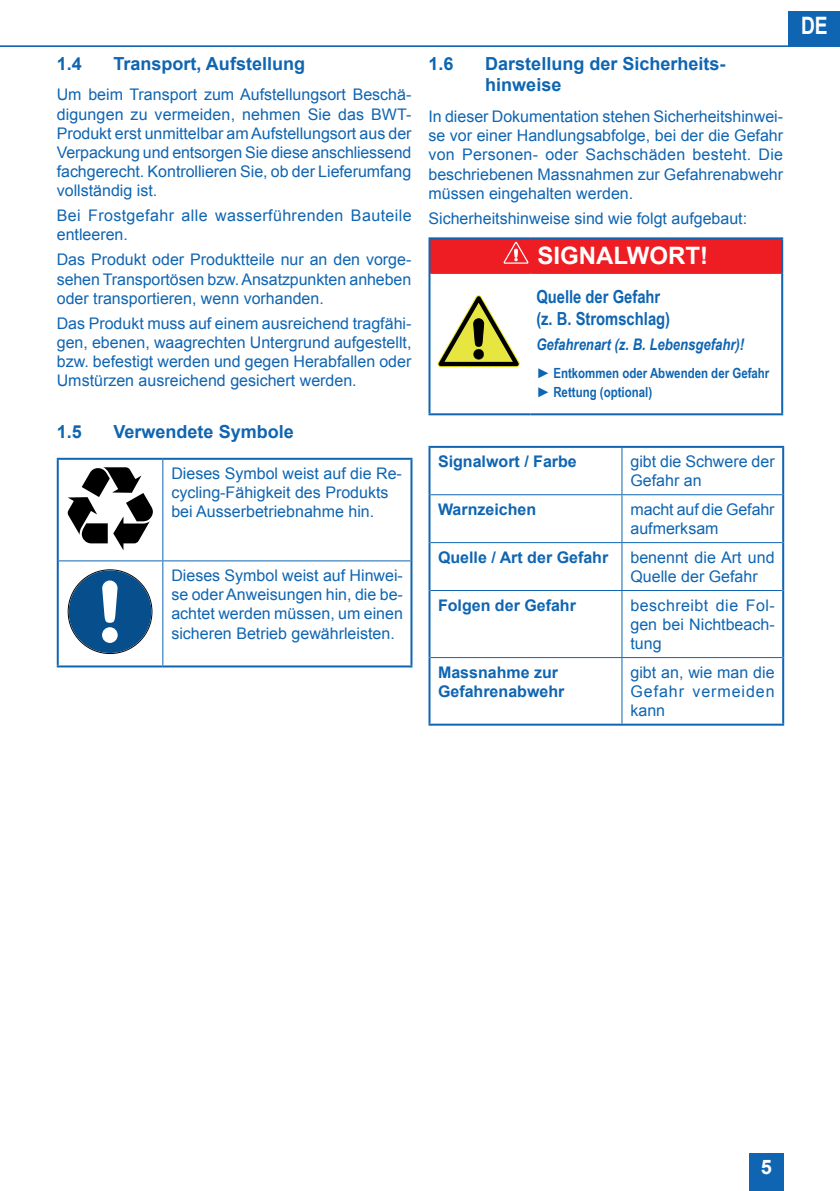
<style>
.page{position:relative;width:840px;height:1191px;background:#fff}
.page>*{position:absolute;margin:0;border:0;box-sizing:border-box;transform-origin:0 0}
.t1{font:700 24px "Arial";color:#fff}
.t2{font:700 24px "Arial";color:#fff;scale:.8 1}
.t3{font:700 20px "Arial";color:#fff}
.t4{font:700 18px/21.6px "Arial";color:#0f65b2}
.t5{font:700 18px/21.6px "Arial Narrow";color:#0f65b2}
.t6{font:16px/19.2px "Arial";color:#0f65b2;text-align:justify}
.t7{font:700 16px/19.2px "Arial";color:#0f65b2}
.t8{font:16px/19.2px "Arial";letter-spacing:.025em;color:#0f65b2}
.t9{font:italic 700 16px "Arial Narrow";color:#0f65b2}
.t10{font:700 14px/19.6px "Arial Narrow";color:#0f65b2}
.s1{font-family:"Arial";font-weight:400}
</style>
<div class="page">
<hr style="left:0;top:45px;width:839px;height:2px;background:#0f65b2">
<div style="left:788px;top:11px;width:51px;height:34px;background:#0f65b2"></div>
<div style="left:748px;top:1153px;width:35px;height:38px;background:#0f65b2"></div>
<hr style="left:57px;top:458px;width:106px;height:2px;background:#0f65b2">
<hr style="left:57px;top:460px;width:2px;height:101px;background:#0f65b2">
<hr style="left:163px;top:458px;width:249px;height:2px;background:#0f65b2">
<hr style="left:410px;top:460px;width:2px;height:101px;background:#0f65b2">
<hr style="left:57px;top:561px;width:2px;height:104px;background:#0f65b2">
<hr style="left:410px;top:561px;width:2px;height:104px;background:#0f65b2">
<hr style="left:57px;top:665px;width:106px;height:2px;background:#0f65b2">
<hr style="left:163px;top:665px;width:249px;height:2px;background:#0f65b2">
<hr style="left:162px;top:460px;width:1px;height:100px;background:#0f65b2">
<hr style="left:59px;top:560px;width:104px;height:1px;background:#0f65b2">
<hr style="left:163px;top:560px;width:247px;height:1px;background:#0f65b2">
<hr style="left:162px;top:561px;width:1px;height:104px;background:#0f65b2">
<svg style="left:68px;top:467px;width:85px;height:83px"></svg>
<div style="left:69px;top:570px;width:82px;height:83px;background:#064f8c;border-radius:50%"></div>
<svg style="left:102px;top:580px;width:16px;height:63px"></svg>
<div style="left:429px;top:238px;width:352px;height:35px;background:#ee1d23"></div>
<hr style="left:430px;top:272px;width:100px;height:2px;background:#ee1d23">
<hr style="left:530px;top:272px;width:250px;height:2px;background:#ee1d23">
<hr style="left:428px;top:239px;width:2px;height:34px;background:#0f65b2">
<hr style="left:428px;top:237px;width:102px;height:2px;background:#0f65b2">
<hr style="left:530px;top:237px;width:252px;height:2px;background:#0f65b2">
<hr style="left:780px;top:239px;width:2px;height:34px;background:#0f65b2">
<hr style="left:428px;top:273px;width:2px;height:140px;background:#0f65b2">
<hr style="left:428px;top:413px;width:102px;height:2px;background:#0f65b2">
<hr style="left:780px;top:273px;width:2px;height:140px;background:#0f65b2">
<hr style="left:530px;top:413px;width:252px;height:2px;background:#0f65b2">
<svg style="left:503px;top:242px;width:25px;height:22px"></svg>
<svg style="left:437px;top:295px;width:83px;height:73px"></svg>
<hr style="left:428px;top:448px;width:2px;height:47px;background:#0f65b2">
<hr style="left:428px;top:446px;width:193px;height:2px;background:#0f65b2">
<hr style="left:621px;top:446px;width:162px;height:2px;background:#0f65b2">
<hr style="left:781px;top:448px;width:2px;height:47px;background:#0f65b2">
<hr style="left:428px;top:495px;width:2px;height:47px;background:#0f65b2">
<hr style="left:781px;top:495px;width:2px;height:47px;background:#0f65b2">
<hr style="left:428px;top:542px;width:2px;height:48px;background:#0f65b2">
<hr style="left:428px;top:590px;width:2px;height:67px;background:#0f65b2">
<hr style="left:428px;top:657px;width:2px;height:66px;background:#0f65b2">
<hr style="left:428px;top:723px;width:193px;height:2px;background:#0f65b2">
<hr style="left:781px;top:542px;width:2px;height:48px;background:#0f65b2">
<hr style="left:781px;top:590px;width:2px;height:67px;background:#0f65b2">
<hr style="left:781px;top:657px;width:2px;height:66px;background:#0f65b2">
<hr style="left:621px;top:723px;width:162px;height:2px;background:#0f65b2">
<hr style="left:621px;top:448px;width:1px;height:46px;background:#0f65b2">
<hr style="left:430px;top:494px;width:191px;height:1px;background:#0f65b2">
<hr style="left:621px;top:495px;width:1px;height:47px;background:#0f65b2">
<hr style="left:621px;top:494px;width:160px;height:1px;background:#0f65b2">
<hr style="left:430px;top:542px;width:191px;height:1px;background:#0f65b2">
<hr style="left:621px;top:543px;width:1px;height:47px;background:#0f65b2">
<hr style="left:621px;top:542px;width:160px;height:1px;background:#0f65b2">
<hr style="left:430px;top:590px;width:191px;height:1px;background:#0f65b2">
<hr style="left:621px;top:591px;width:1px;height:66px;background:#0f65b2">
<hr style="left:621px;top:590px;width:160px;height:1px;background:#0f65b2">
<hr style="left:430px;top:657px;width:191px;height:1px;background:#0f65b2">
<hr style="left:621px;top:658px;width:1px;height:65px;background:#0f65b2">
<hr style="left:621px;top:657px;width:160px;height:1px;background:#0f65b2">
<p class="t4" style="left:57px;top:53px;width:27px">1.4</p>
<p class="t4" style="left:113px;top:53px;width:193px">Transport, Aufstellung</p>
<p class="t6" style="left:57px;top:85px;width:356px">Um beim Transport zum Aufstellungsort Beschä&shy;digungen zu vermeiden, nehmen Sie das BWT-Produkt erst unmittelbar am Aufstellungsort aus der Verpackung und entsorgen Sie diese anschliessend fachgerecht. Kontrollieren Sie, ob der Lieferumfang vollständig ist.</p>
<p class="t8" style="left:57px;top:206px;width:356px">Bei Frostgefahr alle wasserführenden Bauteile entleeren.</p>
<p class="t6" style="left:57px;top:250px;width:356px">Das Produkt oder Produktteile nur an den vorge&shy;sehen Transportösen bzw. Ansatzpunkten anheben oder transportieren, wenn vorhanden.</p>
<p class="t6" style="left:57px;top:313px;width:356px">Das Produkt muss auf einem ausreichend tragfähi&shy;gen, ebenen, waagrechten Untergrund aufgestellt, bzw. befestigt werden und gegen Herabfallen oder Umstürzen ausreichend gesichert werden.</p>
<p class="t4" style="left:57px;top:421px;width:27px">1.5</p>
<p class="t4" style="left:113px;top:421px;width:182px">Verwendete Symbole</p>
<p class="t6" style="left:171px;top:463px;width:232px;text-align:left">Dieses Symbol weist auf die Re&shy;cycling-Fähigkeit des Produkts bei Ausserbetriebnahme hin.</p>
<p class="t6" style="left:171px;top:566px;width:233px">Dieses Symbol weist auf Hinwei&shy;se oder Anweisungen hin, die be&shy;achtet werden müssen, um einen sicheren Betrieb gewährleisten.</p>
<p class="t4" style="left:428px;top:53px;width:27px">1.6</p>
<p class="t4" style="left:485px;top:53px;width:240px">Darstellung der Sicherheits&shy;hinweise</p>
<p class="t6" style="left:428px;top:107px;width:356px">In dieser Dokumentation stehen Sicherheitshinwei&shy;se vor einer Handlungsabfolge, bei der die Gefahr von Personen- oder Sachschäden besteht. Die beschriebenen Massnahmen zur Gefahrenabwehr müssen eingehalten werden.</p>
<p class="t6" style="left:428px;top:208px;width:320px">Sicherheitshinweise sind wie folgt aufgebaut:</p>
<h1 class="t1" style="left:537px;top:238px;width:172px">SIGNALWORT!</h1>
<p class="t5" style="left:536px;top:285px;width:135px">Quelle der Gefahr (z. B. Stromschlag)</p>
<p class="t9" style="left:536px;top:332px;width:209px">Gefahrenart (z. B. Lebensgefahr)!</p>
<p class="t10" style="left:536px;top:362px;width:234px"><span class="s1">►</span> Entkommen oder Abwenden der Gefahr <span class="s1">►</span> Rettung (optional)</p>
<p class="t7" style="left:438px;top:452px;width:140px">Signalwort / Farbe</p>
<p class="t6" style="left:630px;top:452px;width:146px">gibt die Schwere der<br>Gefahr an</p>
<p class="t7" style="left:438px;top:500px;width:100px">Warnzeichen</p>
<p class="t6" style="left:630px;top:499px;width:145px">macht auf die Gefahr aufmerksam</p>
<p class="t7" style="left:438px;top:548px;width:172px">Quelle / Art der Gefahr</p>
<p class="t6" style="left:630px;top:547px;width:146px">benennt die Art und<br>Quelle der Gefahr</p>
<p class="t7" style="left:438px;top:595px;width:139px">Folgen der Gefahr</p>
<p class="t6" style="left:630px;top:595px;width:146px">beschreibt die Fol&shy;gen bei Nichtbeach&shy;tung</p>
<p class="t7" style="left:438px;top:662px;width:128px">Massnahme zur<br>Gefahrenabwehr</p>
<p class="t6" style="left:630px;top:662px;width:146px">gibt an, wie man die Gefahr vermeiden kann</p>
<h1 class="t2" style="left:800px;top:9px;width:35px">DE</h1>
<p class="t3" style="left:760px;top:1152px;width:13px">5</p>
</div>
